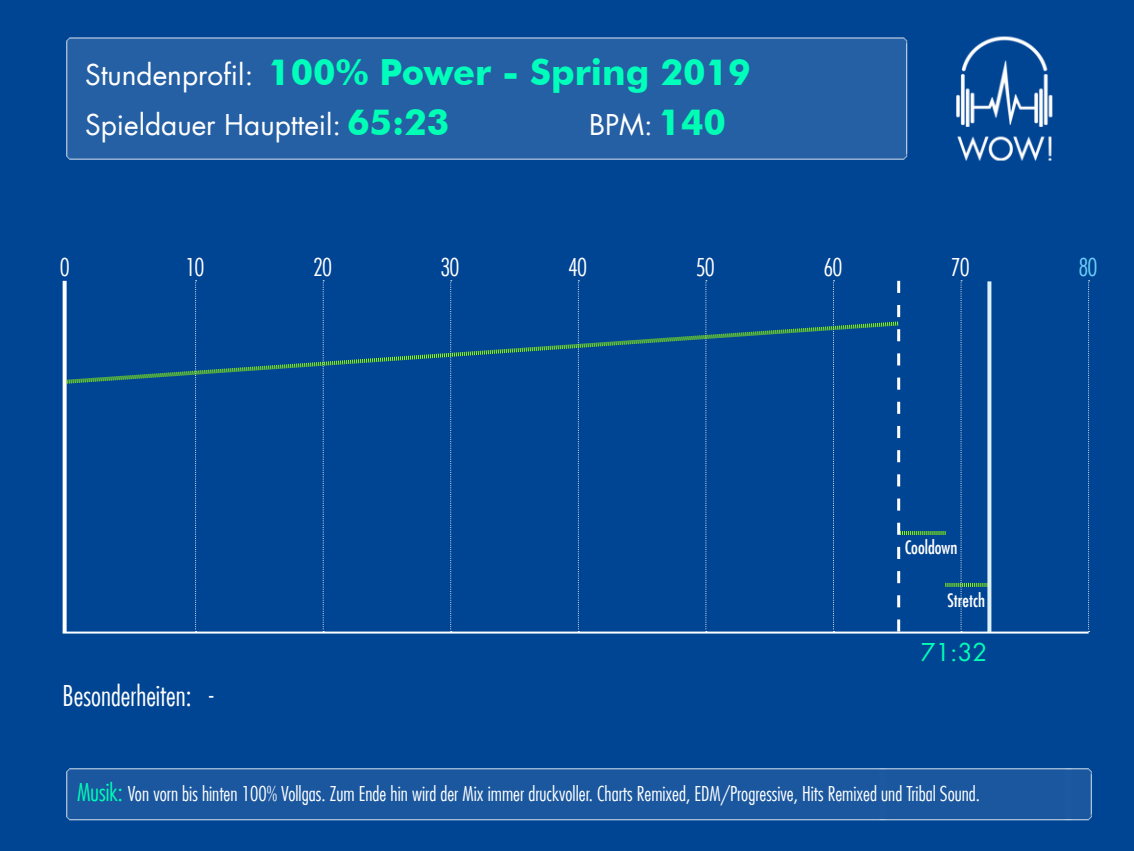
<style>
.page{position:relative;width:1134px;height:851px;background:#fff}
.page>*{position:absolute;margin:0;border:0;box-sizing:border-box;transform-origin:0 0}
.t1{font:700 36px "Futura BT";color:#0fb}
.t2{font:28px "Futura LT";color:#fff}
.t3{font:300 condensed 28px "Futura LT";color:#fff}
.t4{font:300 condensed 24px "Futura LT";letter-spacing:-.04em;color:#fff}
.t5{font:24px "Futura LT";color:#00ffb4}
.t6{font:300 condensed 24px "Futura LT";color:#6bcff6}
.t7{font:300 condensed 20px "Futura LT";color:#fff}
.t8{font:condensed 18px "Futura LT";color:#fff}
.s1{font-family:"Futura LT";font-weight:400;font-size:28px;color:#fff}
.s2{font-family:"Futura BT";font-weight:700;font-size:36px;color:#00ffb4}
.s3{font-size:24px;color:#00ffb4}
</style>
<div class="page">
<img style="left:1px;top:0;width:1133px;height:850px">
<svg style="left:63px;top:281px;width:4px;height:350px"></svg>
<hr style="left:63px;top:631px;width:1026px;height:2px;background:#fff">
<svg style="left:195px;top:280px;width:2px;height:352px"></svg>
<svg style="left:323px;top:280px;width:1px;height:352px"></svg>
<svg style="left:450px;top:280px;width:2px;height:352px"></svg>
<svg style="left:578px;top:280px;width:1px;height:352px"></svg>
<svg style="left:705px;top:280px;width:2px;height:352px"></svg>
<svg style="left:833px;top:280px;width:1px;height:352px"></svg>
<svg style="left:1088px;top:280px;width:2px;height:352px"></svg>
<svg style="left:66px;top:321px;width:831px;height:63px;background:#054a8f"></svg>
<div style="left:897px;top:280px;width:93px;height:352px;background:#004494"></div>
<svg style="left:987px;top:281px;width:4px;height:351px"></svg>
<p class="t1" style="left:85px;top:50px;width:667px"><span class="s1">Stundenprofil:</span> 100% Power - Spring 2019</p>
<p class="t2" style="left:85px;top:106px;width:366px">Spieldauer Hauptteil: <span class="s2">65:23</span></p>
<p class="t2" style="left:589px;top:106px;width:139px">BPM: <span class="s2">140</span></p>
<p class="t4" style="left:60px;top:253px;width:11px">0</p>
<p class="t4" style="left:185px;top:253px;width:21px">10</p>
<p class="t4" style="left:313px;top:253px;width:21px">20</p>
<p class="t4" style="left:441px;top:253px;width:21px">30</p>
<p class="t4" style="left:568px;top:253px;width:21px">40</p>
<p class="t4" style="left:696px;top:253px;width:21px">50</p>
<p class="t4" style="left:823px;top:253px;width:21px">60</p>
<p class="t4" style="left:951px;top:253px;width:21px">70</p>
<p class="t6" style="left:1078px;top:253px;width:21px">80</p>
<p class="t8" style="left:905px;top:536px;width:54px">Cooldown</p>
<p class="t8" style="left:947px;top:589px;width:39px">Stretch</p>
<p class="t3" style="left:63px;top:679px;width:152px">Besonderheiten: -</p>
<p class="t5" style="left:921px;top:636px;width:68px">71:32</p>
<p class="t7" style="left:77px;top:781px;width:904px"><span class="s3">Musik:</span> Von vorn bis hinten 100% Vollgas. Zum Ende hin wird der Mix immer druckvoller. Charts Remixed, EDM/Progressive, Hits Remixed und Tribal Sound.</p>
</div>
